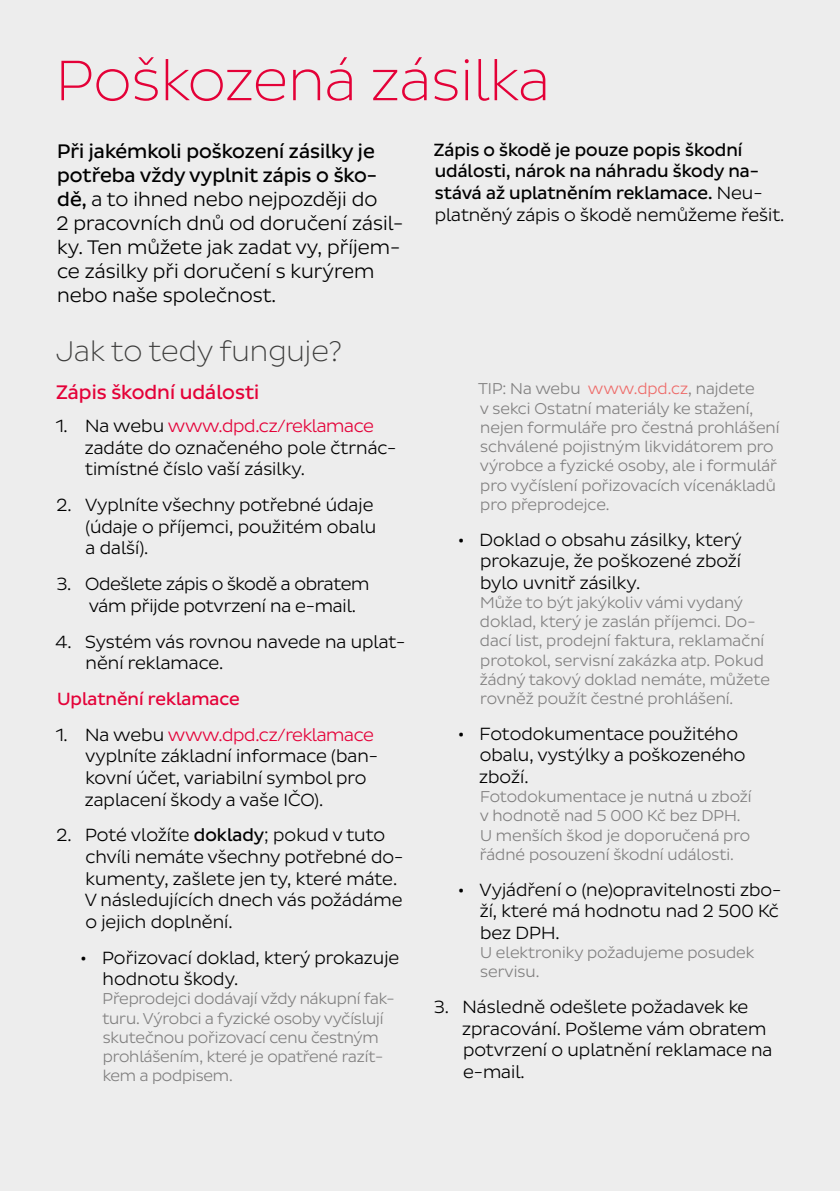
<style>
.page{position:relative;width:840px;height:1191px;background:#fff}
.page>*{position:absolute;margin:0;border:0;box-sizing:border-box;transform-origin:0 0}
.červený_nadpis{font:300 58px "Pluto Sans DPD Extra";color:#e40138}
.šedivý_nadpis{font:300 29px "Pluto Sans DPD Extra";color:#3c3c3b}
.chlebový{font:20px/24px "Pluto Sans DPD Light";color:#000}
.šedivý_nadpis-2{font:20px "Pluto Sans DPD Regular";color:#e40138}
.odrážka_1{font:18px/21.6px "Pluto Sans DPD Light";color:#000}
.odrážka_2{font:18px/21.6px "Pluto Sans DPD Light";color:#000}
.chlebový-2{font:18px/21.6px "Pluto Sans DPD Regular";color:#000}
.odrážka_1-2{font:18px/21.6px "Pluto Sans DPD Light";letter-spacing:-.02em;color:#000}
.odrážka_1-3{font:18px "Pluto Sans DPD Regular";color:#e40138}
.odrážka_2_šedivá{font:16px/19.2px "Pluto Sans DPD Light";color:#818080}
.odrážka_1-4{font:16px/19.2px "Pluto Sans DPD Light";letter-spacing:-.01em;color:#818080}
.s1{font-family:"Pluto Sans DPD Regular"}
.s2{font-family:"Pluto Sans DPD Light"}
.s3{color:#e40138}
.s4{color:#ed6b69}
</style>
<div class="page">
<div style="left:0;top:0;width:839px;height:1191px;background:#ededed"></div>
<p class="červený_nadpis" style="left:56px;top:48px;width:495px">Poškozená zásilka</p>
<p class="chlebový" style="left:56px;top:140px;width:348px"><span class="s1">Při jakémkoli poškození zásilky je potřeba vždy vyplnit zápis o ško&shy;dě,</span> a to ihned nebo nejpozději do<br>2 pracovních dnů od doručení zásil&shy;ky. Ten můžete jak zadat vy, příjem&shy;ce zásilky při doručení s kurýrem nebo naše společnost.</p>
<p class="chlebový-2" style="left:433px;top:139px;width:352px">Zápis o škodě je pouze popis škodní události, nárok na náhradu škody na&shy;stává až uplatněním reklamace. <span class="s2">Neu&shy;platněný zápis o škodě nemůžeme řešit.</span></p>
<p class="šedivý_nadpis" style="left:56px;top:335px;width:287px">Jak to tedy funguje?</p>
<p class="šedivý_nadpis-2" style="left:56px;top:381px;width:204px">Zápis škodní události</p>
<p class="odrážka_1" style="left:85px;top:415px;width:313px;text-indent:-29px">1. Na webu <span class="s3">www.dpd.cz/reklamace </span>zadáte do označeného pole čtrnác&shy;timístné číslo vaší zásilky.</p>
<p class="odrážka_1" style="left:85px;top:494px;width:292px;text-indent:-29px">2. Vyplníte všechny potřebné údaje (údaje o příjemci, použitém obalu a další).</p>
<p class="odrážka_1-2" style="left:89px;top:573px;width:282px;text-indent:-32px">3. Odešlete zápis o škodě a obratem vám přijde potvrzení na e-mail.</p>
<p class="odrážka_1" style="left:86px;top:631px;width:321px;text-indent:-30px">4. Systém vás rovnou navede na uplat&shy;nění reklamace.</p>
<p class="odrážka_1-3" style="left:57px;top:688px;width:184px">Uplatnění reklamace</p>
<p class="odrážka_1" style="left:85px;top:724px;width:295px;text-indent:-29px">1. Na webu <span class="s3">www.dpd.cz/reklamace </span>vyplníte základní informace (ban&shy;kovní účet, variabilní symbol pro zaplacení škody a vaše IČO).</p>
<p class="odrážka_1" style="left:85px;top:824px;width:320px;text-indent:-28px">2. Poté vložíte <span class="s1">doklady</span>; pokud v tuto chvíli nemáte všechny potřebné do&shy;kumenty, zašlete jen ty, které máte.<br>V následujících dnech vás požádáme o jejich doplnění.</p>
<p class="odrážka_1" style="left:103px;top:947px;width:298px;text-indent:-22px">• Pořizovací doklad, který prokazuje hodnotu škody.</p>
<p class="odrážka_1-4" style="left:102px;top:989px;width:293px">Přeprodejci dodávají vždy nákupní fak&shy;turu. Výrobci a fyzické osoby vyčíslují skutečnou pořizovací cenu čestným prohlášením, které je opatřené razít&shy;kem a podpisem.</p>
<p class="odrážka_1-4" style="left:478px;top:379px;width:278px">TIP: Na webu <span class="s4">www.dpd.cz</span>, najdete</p>
<p class="odrážka_2_šedivá" style="left:479px;top:399px;width:301px">v sekci Ostatní materiály ke stažení, nejen formuláře pro čestná prohlášení schválené pojistným likvidátorem pro výrobce a fyzické osoby, ale i formulář pro vyčíslení pořizovacích vícenákladů pro přeprodejce.</p>
<p class="odrážka_2" style="left:480px;top:529px;width:263px;text-align:justify;text-indent:-22px">• Doklad o obsahu zásilky, který prokazuje, že poškozené zboží bylo uvnitř zásilky.</p>
<p class="odrážka_2_šedivá" style="left:479px;top:593px;width:291px">Může to být jakýkoliv vámi vydaný doklad, který je zaslán příjemci. Do&shy;dací list, prodejní faktura, reklamační protokol, servisní zakázka atp. Pokud žádný takový doklad nemáte, můžete rovněž použít čestné prohlášení.</p>
<p class="odrážka_2" style="left:479px;top:723px;width:268px;text-indent:-21px">• Fotodokumentace použitého obalu, vystýlky a poškozeného zboží.</p>
<p class="odrážka_2_šedivá" style="left:479px;top:787px;width:273px">Fotodokumentace je nutná u zboží v hodnotě nad 5 000 Kč bez DPH.<br>U menších škod je doporučená pro řádné posouzení škodní události.</p>
<p class="odrážka_2" style="left:479px;top:879px;width:303px;text-indent:-22px">• Vyjádření o (ne)opravitelnosti zbo&shy;ží, které má hodnotu nad 2 500 Kč bez DPH.</p>
<p class="odrážka_2_šedivá" style="left:479px;top:943px;width:276px">U elektroniky požadujeme posudek servisu.</p>
<p class="odrážka_1" style="left:462px;top:996px;width:311px;text-indent:-28px">3. Následně odešlete požadavek ke zpracování. Pošleme vám obratem potvrzení o uplatnění reklamace na e-mail.</p>
</div>
